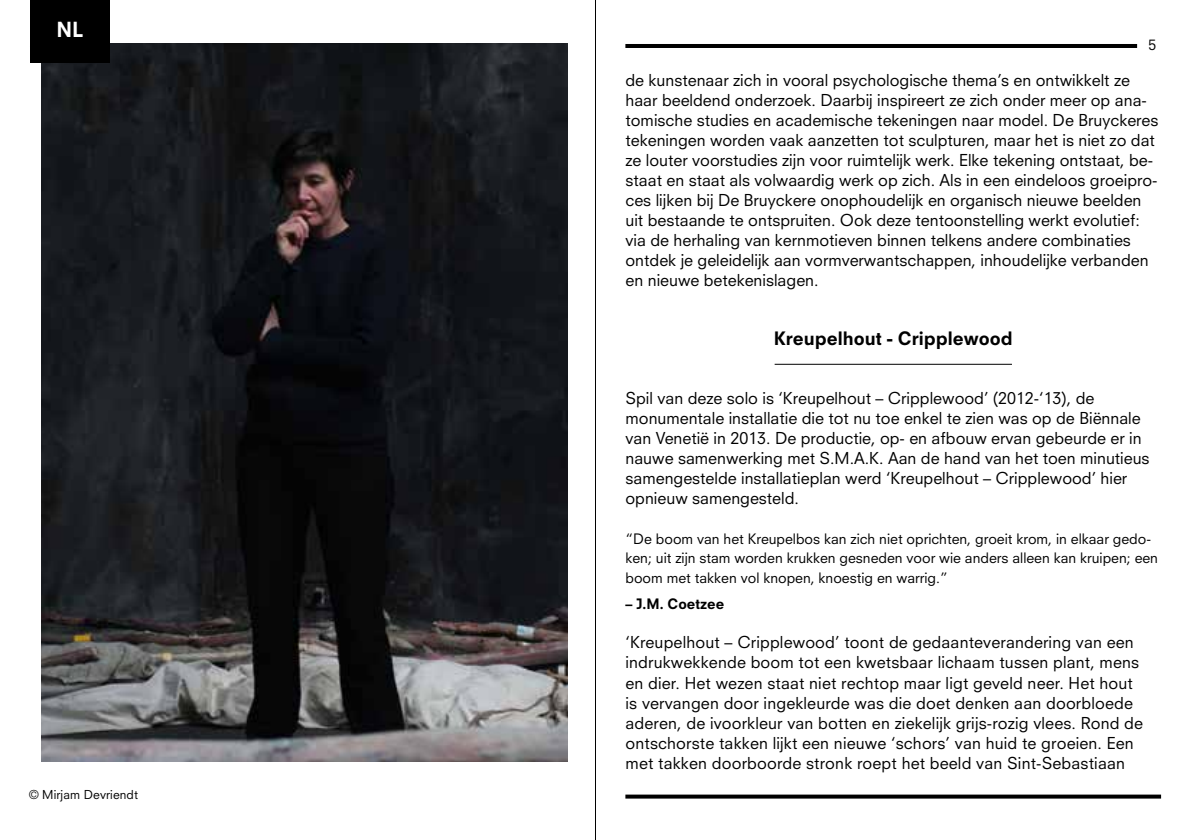
<style>
.page{position:relative;width:1191px;height:840px;background:#fff}
.page>*{position:absolute;margin:0;border:0;box-sizing:border-box;transform-origin:0 0}
.t1{font:800 20.2px "Neuzeit SLT Std";color:#fff}
.t2{font:800 18px "Neuzeit SLT Std";color:#000}
.t3{font:16px/20px "Neuzeit SLT Std";color:#000}
.t4{font:14px/19.6px "Neuzeit SLT Std";color:#000}
.t5{font:800 14px "Neuzeit SLT Std";color:#000}
.t6{font:12px "Neuzeit SLT Std";letter-spacing:.01em;color:#000}
</style>
<div class="page">
<hr style="left:625px;top:44px;width:512px;height:4px;background:#000">
<svg style="left:625px;top:794px;width:536px;height:4px;fill:#000"></svg>
<hr style="left:595px;top:0;width:1px;height:839px;background:#000">
<hr style="left:774px;top:364px;width:238px;height:1px;background:#000">
<img style="left:42px;top:44px;width:525px;height:717px">
<div style="left:30px;top:0;width:80px;height:62px;background:#000"></div>
<p class="t1" style="left:56px;top:17px;width:29px">NL</p>
<p class="t6" style="left:29px;top:786px;width:111px">© Mirjam Devriendt</p>
<p class="t4" style="left:1148px;top:35px;width:9px">5</p>
<p class="t3" style="left:625px;top:70px;width:534px">de kunstenaar zich in vooral psychologische thema’s en ontwikkelt ze haar beeldend onderzoek. Daarbij inspireert ze zich onder meer op ana&shy;tomische studies en academische tekeningen naar model. De Bruyckeres tekeningen worden vaak aanzetten tot sculpturen, maar het is niet zo dat ze louter voorstudies zijn voor ruimtelijk werk. Elke tekening ontstaat, be&shy;staat en staat als volwaardig werk op zich. Als in een eindeloos groeipro&shy;ces lijken bij De Bruyckere onophoudelijk en organisch nieuwe beelden uit bestaande te ontspruiten. Ook deze tentoonstelling werkt evolutief: via de herhaling van kernmotieven binnen telkens andere combinaties ontdek je geleidelijk aan vormverwantschappen, inhoudelijke verbanden en nieuwe betekenislagen.</p>
<p class="t2" style="left:774px;top:327px;width:240px">Kreupelhout - Cripplewood</p>
<p class="t3" style="left:625px;top:388px;width:525px">Spil van deze solo is ‘Kreupelhout – Cripplewood’ (2012-‘13), de monumentale installatie die tot nu toe enkel te zien was op de Biënnale van Venetië in 2013. De productie, op- en afbouw ervan gebeurde er in nauwe samenwerking met S.M.A.K. Aan de hand van het toen minutieus samengestelde installatieplan werd ‘Kreupelhout – Cripplewood’ hier opnieuw samengesteld.</p>
<p class="t4" style="left:625px;top:528px;width:534px">“De boom van het Kreupelbos kan zich niet oprichten, groeit krom, in elkaar gedo&shy;ken; uit zijn stam worden krukken gesneden voor wie anders alleen kan kruipen; een boom met takken vol knopen, knoestig en warrig.”</p>
<p class="t5" style="left:625px;top:594px;width:100px">– J.M. Coetzee</p>
<p class="t3" style="left:625px;top:632px;width:519px">‘Kreupelhout – Cripplewood’ toont de gedaanteverandering van een indrukwekkende boom tot een kwetsbaar lichaam tussen plant, mens en dier. Het wezen staat niet rechtop maar ligt geveld neer. Het hout is vervangen door ingekleurde was die doet denken aan doorbloede aderen, de ivoorkleur van botten en ziekelijk grijs-rozig vlees. Rond de ontschorste takken lijkt een nieuwe ‘schors’ van huid te groeien. Een met takken doorboorde stronk roept het beeld van Sint-Sebastiaan</p>
</div>
